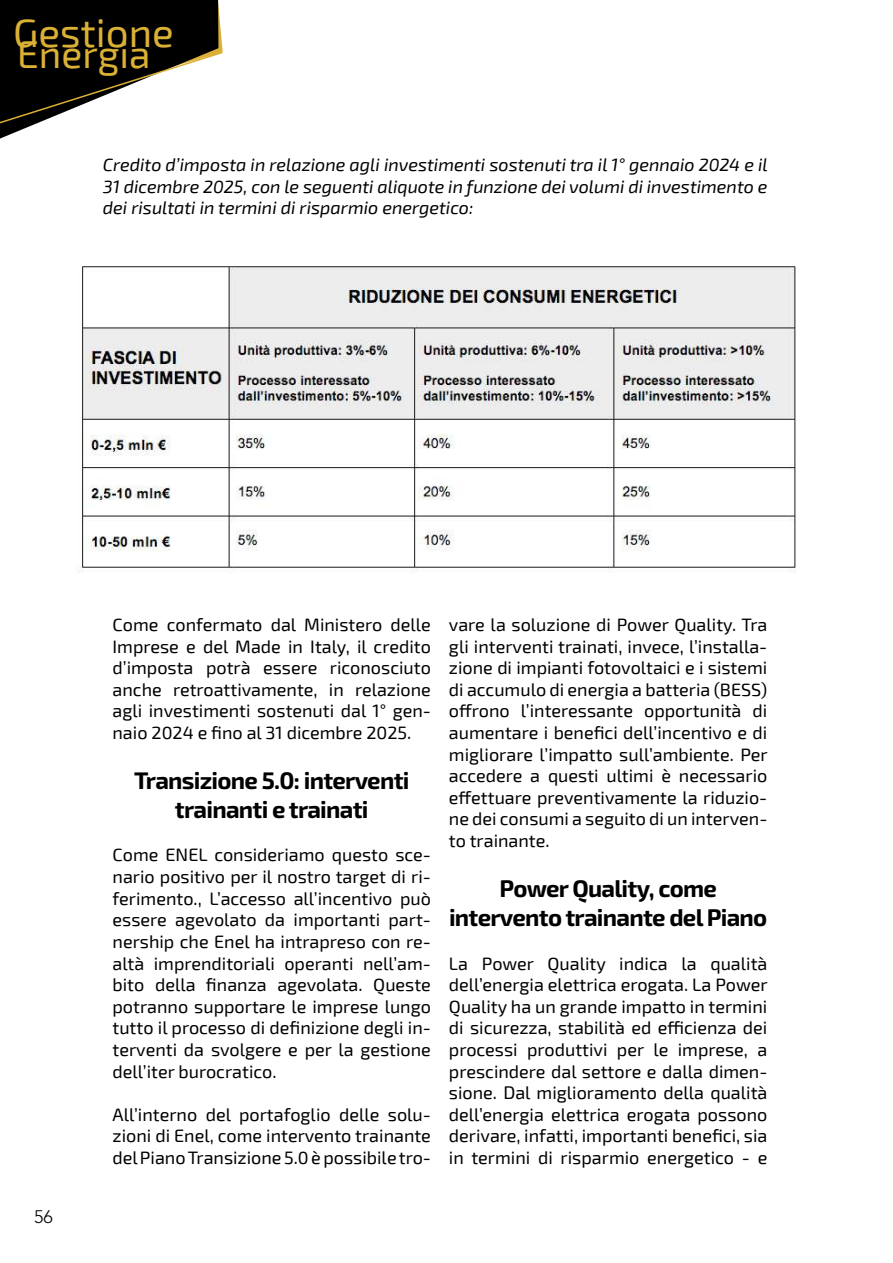
<style>
.page{position:relative;width:893px;height:1263px;background:#fff}
.page>*{position:absolute;margin:0;border:0;box-sizing:border-box;transform-origin:0 0}
.t1{font:40.35px "Exo 2";color:#dab035}
.t2{font:38.85px "Exo 2";color:#dab035}
.t3{font:700 24px/28.8px "Exo 2";letter-spacing:-.03em;color:#000;text-align:center}
.t4{font:18px/21.6px "Exo 2";color:#000;text-align:justify}
.t5{font:italic 18px/21.6px "Exo 2";color:#000;text-align:justify}
.t6{font:300 18px "Avenir LT Std";color:#000}
</style>
<div class="page">
<svg style="left:0;top:0;width:223px;height:139px"></svg>
<img style="left:78px;top:266px;width:718px;height:307px">
<h1 class="t1" style="left:13px;top:4px;width:162px">Gestione</h1>
<h2 class="t2" style="left:17px;top:28px;width:135px">Energia</h2>
<p class="t5" style="left:103px;top:153px;width:666px">Credito d’imposta in relazione agli investimenti sostenuti tra il 1° gennaio 2024 e il 31 dicembre 2025, con le seguenti aliquote in funzione dei volumi di investimento e dei risultati in termini di risparmio energetico:</p>
<p class="t6" style="left:34px;top:1206px;width:20px">56</p>
<p class="t4" style="left:113px;top:613px;width:320px">Come confermato dal Ministero delle Imprese e del Made in Italy, il credito d’imposta potrà essere riconosciuto anche retroattivamente, in relazione agli investimenti sostenuti dal 1° gen&shy;naio 2024 e fino al 31 dicembre 2025.</p>
<h3 class="t3" style="left:134px;top:767px;width:277px">Transizione 5.0: interventi trainanti e trainati</h3>
<p class="t4" style="left:113px;top:844px;width:320px">Come ENEL consideriamo questo sce&shy;nario positivo per il nostro target di ri&shy;ferimento., L’accesso all’incentivo può essere agevolato da importanti part&shy;nership che Enel ha intrapreso con re&shy;altà imprenditoriali operanti nell’am&shy;bito della finanza agevolata. Queste potranno supportare le imprese lungo tutto il processo di definizione degli in&shy;terventi da svolgere e per la gestione dell’iter burocratico.</p>
<p class="t4" style="left:113px;top:1103px;width:320px">All’interno del portafoglio delle solu&shy;zioni di Enel, come intervento trainante del Piano Transizione 5.0 è possibile tro-</p>
<p class="t4" style="left:449px;top:613px;width:320px">vare la soluzione di Power Quality. Tra gli interventi trainati, invece, l’installa&shy;zione di impianti fotovoltaici e i sistemi di accumulo di energia a batteria (BESS) offrono l’interessante opportunità di aumentare i benefici dell’incentivo e di migliorare l’impatto sull’ambiente. Per accedere a questi ultimi è necessario effettuare preventivamente la riduzio&shy;ne dei consumi a seguito di un interven&shy;to trainante.</p>
<h3 class="t3" style="left:449px;top:875px;width:320px">Power Quality, come intervento trainante del Piano</h3>
<p class="t4" style="left:449px;top:952px;width:320px">La Power Quality indica la qualità dell’energia elettrica erogata. La Power Quality ha un grande impatto in termini di sicurezza, stabilità ed efficienza dei processi produttivi per le imprese, a prescindere dal settore e dalla dimen&shy;sione. Dal miglioramento della qualità dell’energia elettrica erogata possono derivare, infatti, importanti benefici, sia in termini di risparmio energetico - e</p>
</div>
